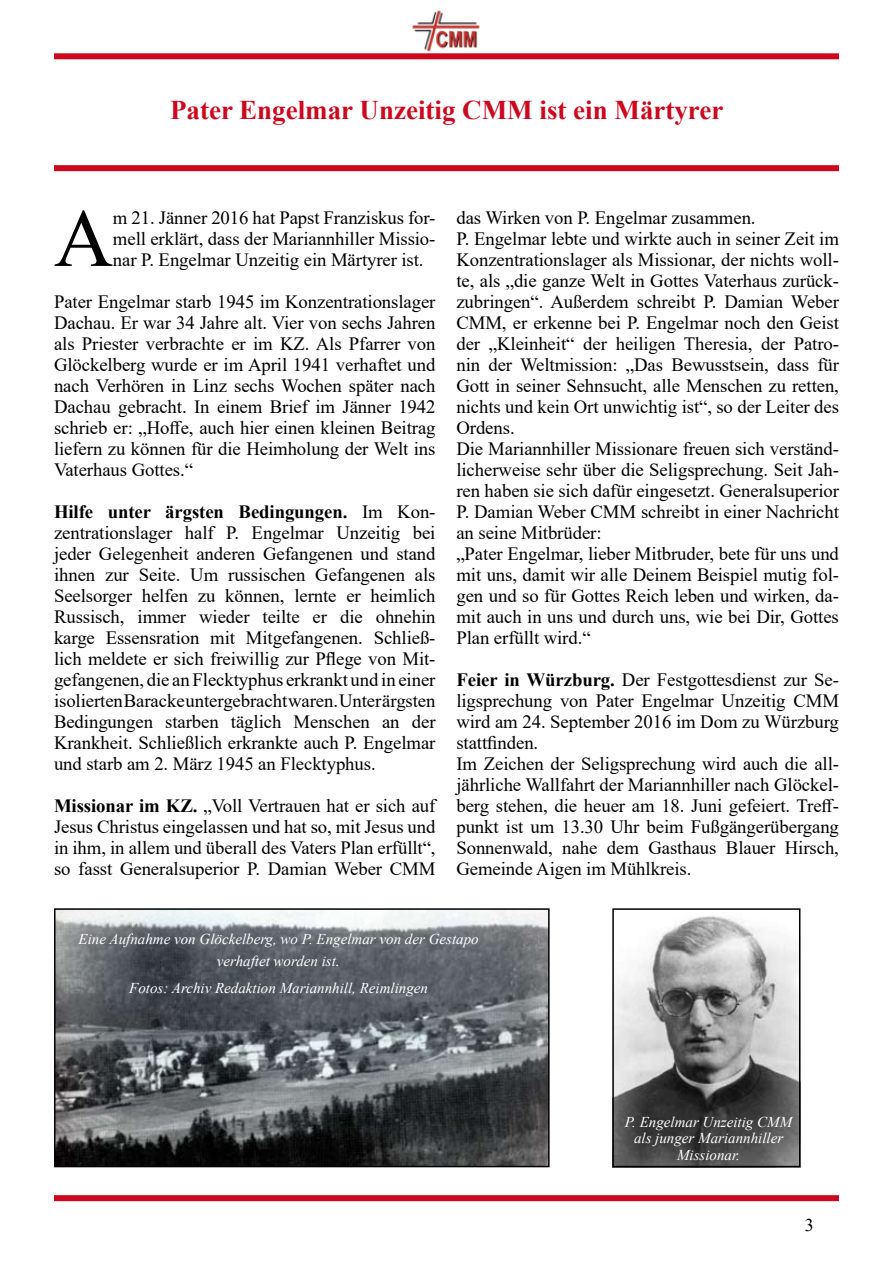
<style>
.page{position:relative;width:893px;height:1263px;background:#fff}
.page>*{position:absolute;margin:0;border:0;box-sizing:border-box;transform-origin:0 0}
.t1{font:82.2px "Times New Roman";color:#000}
.t2{font:700 27px "Times New Roman";color:#cd071e}
.t3{font:18.75px/21px "Times New Roman";letter-spacing:-.005em;color:#000;text-align:justify}
.t4{font:18px "Times New Roman";color:#000}
.t5{font:italic 15px/16.5px "Times New Roman";color:#fff;text-align:center}
.s1{font-weight:700}
.s2{font-size:18px}
</style>
<div class="page">
<img style="left:412px;top:10px;width:68px;height:42px">
<div style="left:54px;top:165px;width:785px;height:6px;background:#cd071e"></div>
<div style="left:54px;top:53px;width:785px;height:6px;background:#cd071e"></div>
<div style="left:54px;top:1195px;width:785px;height:6px;background:#cd071e"></div>
<img style="left:57px;top:911px;width:490px;height:253px">
<div style="left:54px;top:908px;width:496px;height:259px;border:2px solid #000"></div>
<img style="left:612px;top:916px;width:188px;height:252px">
<div style="left:612px;top:908px;width:188px;height:259px;border:2px solid #000"></div>
<p class="t2" style="left:170px;top:90px;width:555px">Pater Engelmar Unzeitig CMM ist ein Märtyrer</p>
<p class="t1" style="left:54px;top:180px;width:61px">A</p>
<p class="t3" style="left:113px;top:207px;width:324px">m 21. Jänner 2016 hat Papst Franziskus for&shy;mell erklärt, dass der Mariannhiller Missio&shy;nar P. Engelmar Unzeitig ein Märtyrer ist.</p>
<p class="t3" style="left:54px;top:291px;width:383px">Pater Engelmar starb 1945 im Konzentrationslager Dachau. Er war 34 Jahre alt. Vier von sechs Jahren als Priester verbrachte er im KZ. Als Pfarrer von Glöckelberg wurde er im April 1941 verhaftet und nach Verhören in Linz sechs Wochen später nach Dachau gebracht. In einem Brief im Jänner 1942 schrieb er: „Hoffe, auch hier einen kleinen Beitrag liefern zu können für die Heimholung der Welt ins Vaterhaus Gottes.“</p>
<p class="t3" style="left:54px;top:501px;width:383px"><span class="s1">Hilfe unter ärgsten Bedingungen.</span> Im Kon&shy;zentrationslager half P. Engelmar Unzeitig bei jeder Gelegenheit anderen Gefangenen und stand ihnen zur Seite. Um russischen Gefangenen als Seelsorger helfen zu können, lernte er heimlich Russisch, immer wieder teilte er die ohnehin karge Essensration mit Mitgefangenen. Schließ&shy;lich meldete er sich freiwillig zur Pflege von Mit&shy;gefangenen, die an Flecktyphus erkrankt und in einer isolierten Baracke untergebracht waren. Unter ärgsten Bedingungen starben täglich Menschen an der Krankheit. Schließlich erkrankte auch P. Engelmar und starb am 2. März 1945 an Flecktyphus.</p>
<p class="t3" style="left:54px;top:795px;width:383px"><span class="s1">Missionar im KZ.</span> „Voll Vertrauen hat er sich auf Jesus Christus eingelassen und hat so, mit Jesus und in ihm, in allem und überall des Vaters Plan erfüllt“, so fasst Generalsuperior P. Damian Weber CMM</p>
<p class="t3" style="left:456px;top:207px;width:384px;text-align:left">das Wirken von P. Engelmar zusammen.<br>P. Engelmar lebte und wirkte auch in seiner Zeit im Konzentrationslager als Missionar, der nichts woll&shy;te, als „die ganze Welt in Gottes Vaterhaus zurück&shy;zubringen“. Außerdem schreibt P. Damian Weber CMM, er erkenne bei P. Engelmar noch den Geist der „Kleinheit“ der heiligen Theresia, der Patro&shy;nin der Weltmission: „Das Bewusstsein, dass für Gott in seiner Sehnsucht, alle Menschen zu retten, nichts und kein Ort unwichtig ist“, so der Leiter des Ordens.<br>Die Mariannhiller Missionare freuen sich verständ&shy;licherweise sehr über die Seligsprechung. Seit Jah&shy;ren haben sie sich dafür eingesetzt. Generalsuperior P. Damian Weber CMM schreibt in einer Nachricht an seine Mitbrüder:<br>„Pater Engelmar, lieber Mitbruder, bete für uns und mit uns, damit wir alle Deinem Beispiel mutig fol&shy;gen und so für Gottes Reich leben und wirken, da&shy;mit auch in uns und durch uns, wie bei Dir, Gottes Plan erfüllt wird.“</p>
<p class="t3" style="left:456px;top:669px;width:384px;text-align:left"><span class="s1">Feier in Würzburg.</span> Der Festgottesdienst zur Se&shy;ligsprechung von Pater Engelmar Unzeitig CMM wird am 24. September 2016 im Dom zu Würzburg stattfinden.<br>Im Zeichen der Seligsprechung wird auch die all&shy;jährliche Wallfahrt der Mariannhiller nach Glöckel&shy;berg stehen, die heuer am 18. Juni gefeiert. Treff&shy;punkt ist um 13.30 Uhr beim Fußgängerübergang Sonnenwald, nahe dem Gasthaus Blauer Hirsch, Gemeinde Aigen im Mühlkreis.</p>
<p class="t5" style="left:79px;top:928px;width:402px;line-height:21.6px">Eine Aufnahme von Glöckelberg, wo P. Engelmar von der Gestapo verhaftet worden ist<span class="s2">.</span></p>
<p class="t5" style="left:129px;top:979px;width:300px">Fotos: Archiv Redaktion Mariannhill, Reimlingen</p>
<p class="t5" style="left:625px;top:1113px;width:169px">P. Engelmar Unzeitig CMM als junger Mariannhiller<br>Missionar.</p>
<p class="t4" style="left:805px;top:1212px;width:10px">3</p>
</div>
